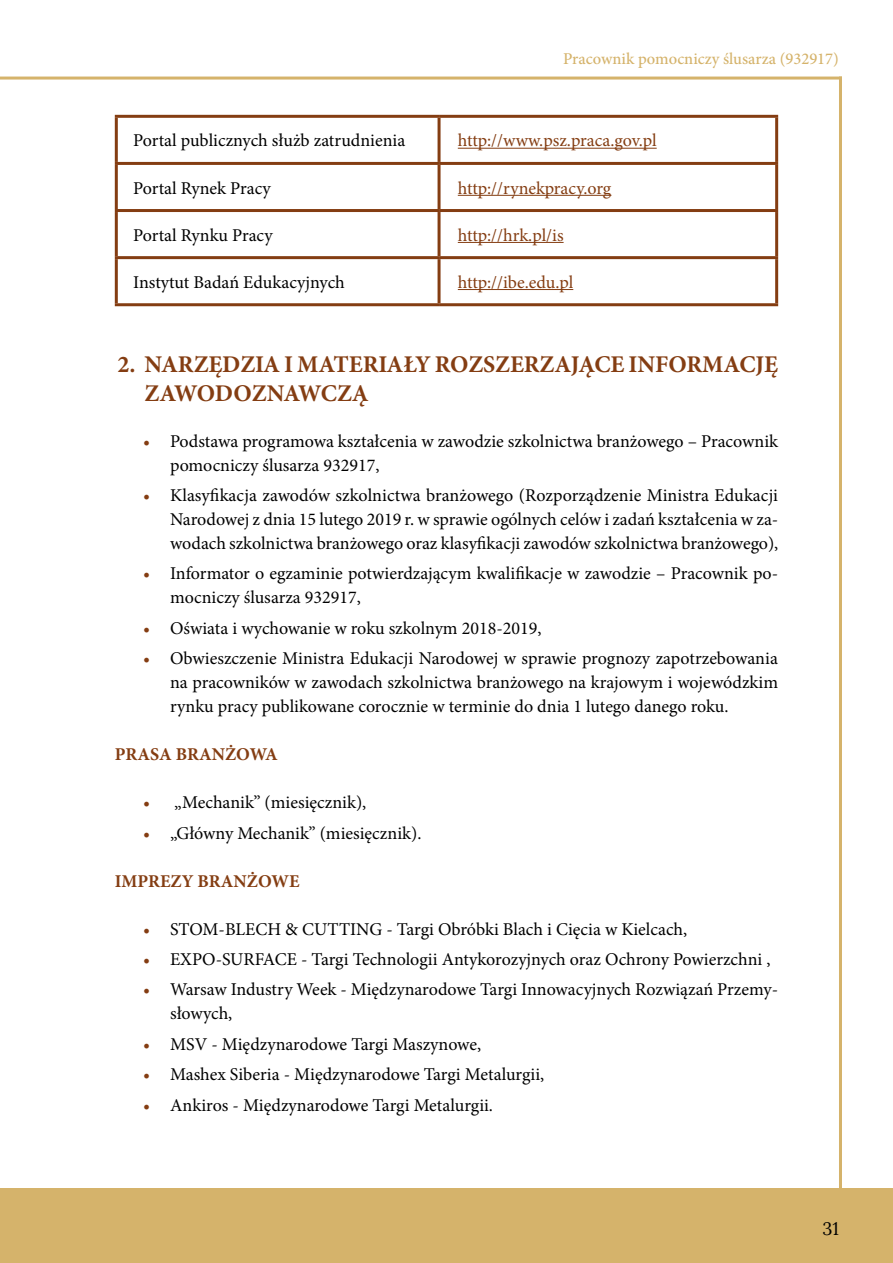
<style>
.page{position:relative;width:893px;height:1263px;background:#fff}
.page>*{position:absolute;margin:0;border:0;box-sizing:border-box;transform-origin:0 0}
.t1{font:700 24px/28.8px "Minion Pro";letter-spacing:-.005em;color:#843d12}
.t2{font:18px/24px "Minion Pro";color:#000}
.t3{font:18px "Minion Pro";letter-spacing:-.005em;color:#843d12}
.t4{font:700 18px "Minion Pro";color:#843d12}
.t5{font:18px "Lora";color:#000}
.t6{font:500 16.5px "Minion Pro";color:#d5b36b}
.s1{color:#843d12}
</style>
<div class="page">
<div style="left:0;top:1188px;width:893px;height:75px;background:#d5b36b"></div>
<hr style="left:839px;top:77px;width:3px;height:1113px;background:#d5b36b">
<hr style="left:0;top:77px;width:842px;height:3px;background:#d5b36b">
<hr style="left:115px;top:115px;width:324px;height:3px;background:#843d12">
<hr style="left:115px;top:118px;width:3px;height:44px;background:#843d12">
<hr style="left:439px;top:115px;width:339px;height:3px;background:#843d12">
<hr style="left:438px;top:118px;width:3px;height:44px;background:#843d12">
<hr style="left:775px;top:118px;width:3px;height:44px;background:#843d12">
<hr style="left:115px;top:162px;width:324px;height:3px;background:#843d12">
<hr style="left:115px;top:165px;width:3px;height:44px;background:#843d12">
<hr style="left:439px;top:162px;width:339px;height:3px;background:#843d12">
<hr style="left:438px;top:165px;width:3px;height:44px;background:#843d12">
<hr style="left:775px;top:165px;width:3px;height:44px;background:#843d12">
<hr style="left:115px;top:209px;width:324px;height:3px;background:#843d12">
<hr style="left:115px;top:212px;width:3px;height:44px;background:#843d12">
<hr style="left:439px;top:209px;width:339px;height:3px;background:#843d12">
<hr style="left:438px;top:212px;width:3px;height:44px;background:#843d12">
<hr style="left:775px;top:212px;width:3px;height:44px;background:#843d12">
<hr style="left:115px;top:256px;width:324px;height:3px;background:#843d12">
<hr style="left:115px;top:259px;width:3px;height:44px;background:#843d12">
<hr style="left:439px;top:256px;width:339px;height:3px;background:#843d12">
<hr style="left:438px;top:259px;width:3px;height:44px;background:#843d12">
<hr style="left:775px;top:259px;width:3px;height:44px;background:#843d12">
<hr style="left:115px;top:303px;width:324px;height:3px;background:#843d12">
<hr style="left:439px;top:303px;width:339px;height:3px;background:#843d12">
<hr style="left:458px;top:148px;width:199px;height:1px;background:#843d12">
<hr style="left:458px;top:195px;width:153px;height:1px;background:#843d12">
<hr style="left:458px;top:242px;width:106px;height:1px;background:#843d12">
<hr style="left:458px;top:289px;width:115px;height:1px;background:#843d12">
<p class="t6" style="left:563px;top:48px;width:277px">Pracownik pomocniczy ślusarza (932917)</p>
<p class="t2" style="left:133px;top:129px;width:274px">Portal publicznych służb zatrudnienia</p>
<p class="t3" style="left:458px;top:129px;width:200px">http://www.psz.praca.gov.pl</p>
<p class="t2" style="left:133px;top:176px;width:139px">Portal Rynek Pracy</p>
<p class="t3" style="left:458px;top:176px;width:155px">http://rynekpracy.org</p>
<p class="t2" style="left:133px;top:223px;width:141px">Portal Rynku Pracy</p>
<p class="t3" style="left:458px;top:223px;width:107px">http://hrk.pl/is</p>
<p class="t2" style="left:133px;top:270px;width:213px">Instytut Badań Edukacyjnych</p>
<p class="t3" style="left:458px;top:270px;width:117px">http://ibe.edu.pl</p>
<h1 class="t1" style="left:145px;top:350px;width:635px;text-indent:-27px">2. NARZĘDZIA I MATERIAŁY ROZSZERZAJĄCE INFORMACJĘ<br>ZAWODOZNAWCZĄ</h1>
<p class="t2" style="left:170px;top:429px;width:610px;text-indent:-27px"><span class="s1">•</span> Podstawa programowa kształcenia w zawodzie szkolnictwa branżowego – Pracownik pomocniczy ślusarza 932917,</p>
<p class="t2" style="left:170px;top:483px;width:610px;text-align:justify;text-indent:-27px"><span class="s1">•</span> Klasyfikacja zawodów szkolnictwa branżowego (Rozporządzenie Ministra Edukacji Narodowej z dnia 15 lutego 2019 r. w sprawie ogólnych celów i zadań kształcenia w za&shy;wodach szkolnictwa branżowego oraz klasyfikacji zawodów szkolnictwa branżowego),</p>
<p class="t2" style="left:170px;top:562px;width:610px;text-indent:-27px"><span class="s1">•</span> Informator o egzaminie potwierdzającym kwalifikacje w zawodzie – Pracownik po&shy;mocniczy ślusarza 932917,</p>
<p class="t2" style="left:143px;top:616px;width:400px"><span class="s1">•</span> Oświata i wychowanie w roku szkolnym 2018-2019,</p>
<p class="t2" style="left:170px;top:646px;width:610px;text-align:justify;text-indent:-27px"><span class="s1">•</span> Obwieszczenie Ministra Edukacji Narodowej w sprawie prognozy zapotrzebowania na pracowników w zawodach szkolnictwa branżowego na krajowym i wojewódzkim rynku pracy publikowane corocznie w terminie do dnia 1 lutego danego roku.</p>
<p class="t4" style="left:115px;top:742px;width:165px">PRASA BRANŻOWA</p>
<p class="t2" style="left:143px;top:790px;width:225px"><span class="s1">•</span> „Mechanik” (miesięcznik),</p>
<p class="t2" style="left:143px;top:821px;width:280px"><span class="s1">•</span> „Główny Mechanik” (miesięcznik).</p>
<p class="t4" style="left:115px;top:868px;width:186px">IMPREZY BRANŻOWE</p>
<p class="t2" style="left:143px;top:917px;width:546px"><span class="s1">•</span> STOM-BLECH &amp; CUTTING - Targi Obróbki Blach i Cięcia w Kielcach,</p>
<p class="t2" style="left:143px;top:947px;width:629px"><span class="s1">•</span> EXPO-SURFACE - Targi Technologii Antykorozyjnych oraz Ochrony Powierzchni ,</p>
<p class="t2" style="left:170px;top:978px;width:610px;text-indent:-27px"><span class="s1">•</span> Warsaw Industry Week - Międzynarodowe Targi Innowacyjnych Rozwiązań Przemy&shy;słowych,</p>
<p class="t2" style="left:143px;top:1032px;width:339px"><span class="s1">•</span> MSV - Międzynarodowe Targi Maszynowe,</p>
<p class="t2" style="left:143px;top:1062px;width:403px"><span class="s1">•</span> Mashex Siberia - Międzynarodowe Targi Metalurgii,</p>
<p class="t2" style="left:143px;top:1093px;width:351px"><span class="s1">•</span> Ankiros - Międzynarodowe Targi Metalurgii.</p>
<p class="t5" style="left:822px;top:1215px;width:18px">31</p>
</div>
